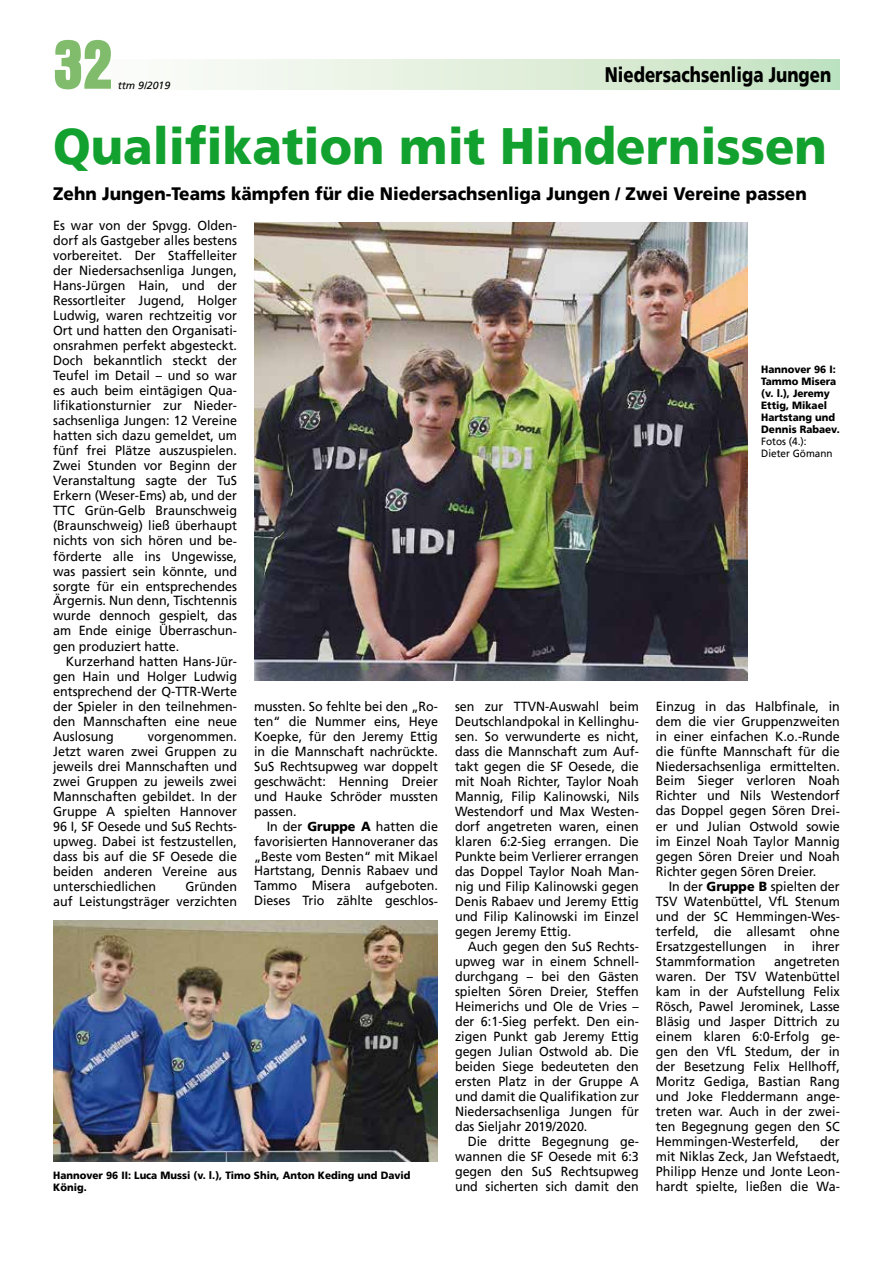
<style>
.page{position:relative;width:893px;height:1263px;background:#fff}
.page>*{position:absolute;margin:0;border:0;box-sizing:border-box;transform-origin:0 0}
.t1{font:700 condensed 72px "Aurora BT";color:#80bc6c}
.t2{font:900 51px "Frutiger";color:#12a12e;scale:.95 1}
.t3{font:900 21px "Frutiger";color:#000;scale:.8 1}
.t4{font:900 18px "Frutiger";color:#000;scale:.95 1}
.t5{font:13.2px/15px "Frutiger";color:#000;text-align:justify;scale:.95 1}
.t6{font:900 10.5px/12px "Frutiger";color:#000;scale:.95 1}
.t7{font:10.5px/12px "Frutiger";color:#000;scale:.95 1}
.t8{font:italic 10.5px "Frutiger";color:#000}
.s1{font-weight:900}
</style>
<div class="page">
<div style="left:53px;top:60px;width:787px;height:29px;background:linear-gradient(to right,#fff,#c4e2c0)"></div>
<img style="left:254px;top:223px;width:494px;height:457px">
<img style="left:53px;top:920px;width:385px;height:241px">
<h1 class="t1" style="left:53px;top:23px;width:60px">32</h1>
<h3 class="t3" style="left:605px;top:62px;width:285px">Niedersachsenliga Jungen</h3>
<h2 class="t2" style="left:53px;top:115px;width:816px">Qualifikation mit Hindernissen</h2>
<h3 class="t4" style="left:53px;top:183px;width:795px">Zehn Jungen-Teams kämpfen für die Niedersachsenliga Jungen / Zwei Vereine passen</h3>
<p class="t5" style="left:53px;top:218px;width:195px">Es war von der Spvgg. Olden&shy;dorf als Gastgeber alles bestens vorbereitet. Der Staffelleiter der Niedersachsenliga Jungen, Hans-Jürgen Hain, und der Ressortleiter Jugend, Holger Ludwig, waren rechtzeitig vor Ort und hatten den Organisati&shy;onsrahmen perfekt abgesteckt.<br>Doch bekanntlich steckt der Teufel im Detail – und so war es auch beim eintägigen Qua&shy;lifikationsturnier zur Nieder&shy;sachsenliga Jungen: 12 Vereine hatten sich dazu gemeldet, um fünf frei Plätze auszuspielen.<br>Zwei Stunden vor Beginn der Veranstaltung sagte der TuS Erkern (Weser-Ems) ab, und der TTC Grün-Gelb Braunschweig (Braunschweig) ließ überhaupt nichts von sich hören und be&shy;förderte alle ins Ungewisse, was passiert sein könnte, und sorgte für ein entsprechendes Ärgernis. Nun denn, Tischtennis wurde dennoch gespielt, das am Ende einige Überraschun&shy;gen produziert hatte.</p>
<p class="t5" style="left:53px;top:653px;width:195px;text-indent:13px">Kurzerhand hatten Hans-Jür&shy;gen Hain und Holger Ludwig entsprechend der Q-TTR-Werte der Spieler in den teilnehmen&shy;den Mannschaften eine neue Auslosung</p>
<p class="t8" style="left:118px;top:79px;width:54px">ttm 9/2019</p>
<p class="t6" style="left:761px;top:364px;width:84px">Hannover 96 I:<br>Tammo Misera (v. l.), Jeremy<br>Ettig, Mikael<br>Hartstang und<br>Dennis Rabaev.</p>
<p class="t7" style="left:761px;top:436px;width:77px">Fotos (4.):<br>Dieter Gömann</p>
<p class="t5" style="left:254px;top:698px;width:195px">mussten. So fehlte bei den „Ro&shy;ten“ die Nummer eins, Heye Koepke, für den Jeremy Ettig in die Mannschaft nachrückte.<br>SuS Rechtsupweg war doppelt geschwächt: Henning Dreier und Hauke Schröder mussten passen.</p>
<p class="t5" style="left:254px;top:818px;width:195px;text-indent:13px">In der <span class="s1">Gruppe A</span> hatten die favorisierten Hannoveraner das „Beste vom Besten“ mit Mikael Hartstang, Dennis Rabaev und Tammo Misera aufgeboten.<br>Dieses Trio zählte geschlos-</p>
<p class="t5" style="left:656px;top:698px;width:195px">Einzug in das Halbfinale, in dem die vier Gruppenzweiten in einer einfachen K.o.-Runde die fünfte Mannschaft für die Niedersachsenliga ermittelten.<br>Beim Sieger verloren Noah Richter und Nils Westendorf das Doppel gegen Sören Drei&shy;er und Julian Ostwold sowie im Einzel Noah Taylor Mannig gegen Sören Dreier und Noah Richter gegen Sören Dreier.</p>
<p class="t5" style="left:656px;top:878px;width:195px;text-indent:13px">In der <span class="s1">Gruppe B</span> spielten der TSV Watenbüttel, VfL Stenum und der SC Hemmingen-Wes&shy;terfeld, die allesamt ohne Ersatzgestellungen</p>
<p class="t5" style="left:455px;top:698px;width:195px">sen zur TTVN-Auswahl beim Deutschlandpokal in Kellinghu&shy;sen. So verwunderte es nicht, dass die Mannschaft zum Auf&shy;takt gegen die SF Oesede, die mit Noah Richter, Taylor Noah Mannig, Filip Kalinowski, Nils Westendorf und Max Westen&shy;dorf angetreten waren, einen klaren 6:2-Sieg errangen. Die Punkte beim Verlierer errangen das Doppel Taylor Noah Man&shy;nig und Filip Kalinowski gegen Denis Rabaev und Jeremy Ettig und Filip Kalinowski im Einzel gegen Jeremy Ettig.</p>
<p class="t5" style="left:455px;top:938px;width:195px;text-indent:13px">Auch gegen den SuS Rechts&shy;upweg war in einem Schnell&shy;durchgang – bei den Gästen spielten Sören Dreier, Steffen Heimerichs und Ole de Vries – der 6:1-Sieg perfekt. Den ein&shy;zigen Punkt gab Jeremy Ettig gegen Julian Ostwold ab. Die beiden Siege bedeuteten den ersten Platz in der Gruppe A und damit die Qualifikation zur Niedersachsenliga Jungen für das Sieljahr 2019/2020.</p>
<p class="t5" style="left:455px;top:1133px;width:195px;text-indent:13px">Die dritte Begegnung ge&shy;wannen die SF Oesede mit 6:3 gegen den SuS Rechtsupweg und sicherten sich damit den</p>
<p class="t5" style="left:53px;top:728px;width:195px;text-indent:95px">vorgenommen.<br>Jetzt waren zwei Gruppen zu jeweils drei Mannschaften und zwei Gruppen zu jeweils zwei Mannschaften gebildet. In der Gruppe A spielten Hannover 96 I, SF Oesede und SuS Rechts&shy;upweg. Dabei ist festzustellen, dass bis auf die SF Oesede die beiden anderen Vereine aus unterschiedlichen</p>
<p class="t5" style="left:53px;top:878px;width:195px;text-align:right">Gründen<br>auf Leistungsträger verzichten</p>
<p class="t5" style="left:784px;top:938px;width:13px">in</p>
<p class="t5" style="left:812px;top:938px;width:31px">ihrer</p>
<p class="t5" style="left:656px;top:953px;width:106px">Stammformation</p>
<p class="t5" style="left:656px;top:953px;width:195px;text-indent:118px">angetreten waren. Der TSV Watenbüttel kam in der Aufstellung Felix Rösch, Pawel Jerominek, Lasse Bläsig und Jasper Dittrich zu einem klaren 6:0-Erfolg ge&shy;gen den VfL Stedum, der in der Besetzung Felix Hellhoff, Moritz Gediga, Bastian Rang und Joke Fleddermann ange&shy;treten war. Auch in der zwei&shy;ten Begegnung gegen den SC Hemmingen-Westerfeld,</p>
<p class="t5" style="left:656px;top:1133px;width:195px;text-indent:164px">der mit Niklas Zeck, Jan Wefstaedt, Philipp Henze und Jonte Leon&shy;hardt spielte, ließen die Wa-</p>
<p class="t6" style="left:53px;top:1169px;width:378px">Hannover 96 II: Luca Mussi (v. l.), Timo Shin, Anton Keding und David<br>König.</p>
</div>
